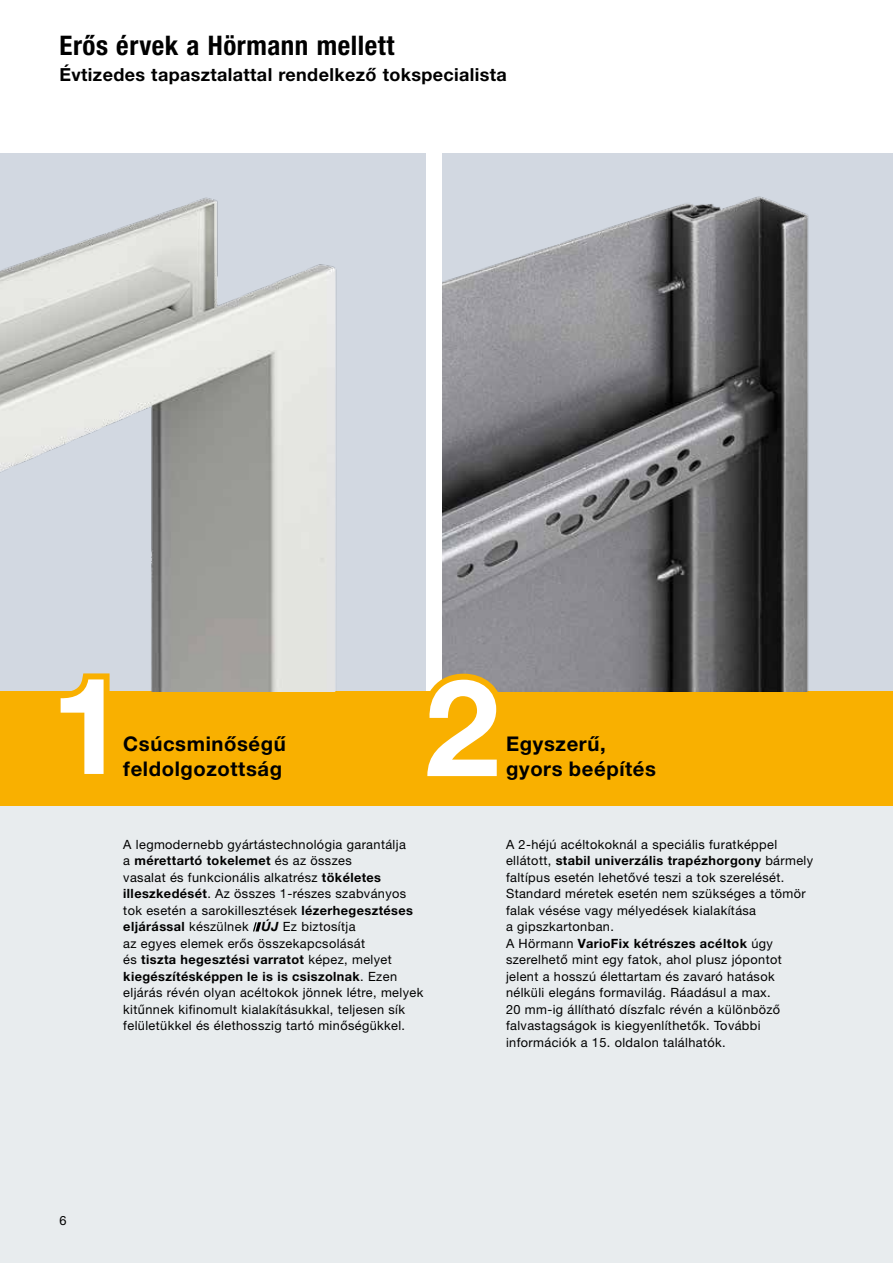
<style>
.page{position:relative;width:893px;height:1263px;background:#fff}
.page>*{position:absolute;margin:0;border:0;box-sizing:border-box;transform-origin:0 0}
.t1{font:700 135px "Hoermann Helvetica Neue";color:#fff}
.t2{font:700 condensed 27px "Hoermann Helvetica Neue";letter-spacing:.02em;color:#000}
.t3{font:700 20.25px "Hoermann Helvetica Neue";letter-spacing:.03em;color:#000}
.t4{font:700 18px "Hoermann Helvetica Neue";letter-spacing:.02em;color:#000}
.t5{font:12.75px/16.5px "Hoermann Helvetica Neue Rm";letter-spacing:.03em;color:#000}
.t6{font:700 12.75px/16.5px "Hoermann Helvetica Neue";letter-spacing:.03em;color:#000}
.s1{font-family:"Hoermann Helvetica Neue Rm";font-weight:400}
.s2{font-family:"Hoermann Helvetica Neue";font-weight:700}
.s3{font-family:"Hoermann Helvetica Neue";font-weight:700;font-style:italic}
</style>
<div class="page">
<div style="left:0;top:691px;width:893px;height:572px;background:#e8ecee"></div>
<div style="left:0;top:691px;width:893px;height:115px;background:#f9b000"></div>
<img style="left:0;top:153px;width:425px;height:538px">
<img style="left:442px;top:153px;width:451px;height:538px">
<svg style="left:49px;top:667px;width:67px;height:24px;background:#ddcb9d"></svg>
<svg style="left:415px;top:668px;width:94px;height:24px"></svg>
<svg style="left:253px;top:922px;width:8px;height:9px"></svg>
<h2 class="t2" style="left:60px;top:27px;width:336px">Erős érvek a Hörmann mellett</h2>
<h3 class="t4" style="left:60px;top:62px;width:449px">Évtizedes tapasztalattal rendelkező tokspecialista</h3>
<h1 class="t1" style="left:51px;top:629px;width:77px">1</h1>
<h3 class="t3" style="left:123px;top:729px;width:164px">Csúcsminőségű</h3>
<h3 class="t3" style="left:123px;top:754px;width:160px">feldolgozottság</h3>
<h1 class="t1" style="left:424px;top:631px;width:77px">2</h1>
<h3 class="t3" style="left:506px;top:729px;width:101px">Egyszerű,</h3>
<h3 class="t3" style="left:506px;top:754px;width:152px">gyors beépítés</h3>
<p class="t5" style="left:123px;top:835px;width:284px">A legmodernebb gyártástechnológia garantálja</p>
<p class="t6" style="left:123px;top:852px;width:230px"><span class="s1">a</span> mérettartó tokelemet <span class="s1">és az összes</span></p>
<p class="t5" style="left:123px;top:868px;width:291px">vasalat és funkcionális alkatrész <span class="s2">tökéletes illeszkedését</span>. Az összes 1-részes szabványos tok esetén a sarokillesztések <span class="s2">lézerhegesztéses eljárással</span> készülnek <span class="s3">ÚJ</span> Ez biztosítja<br>az egyes elemek erős összekapcsolását</p>
<p class="t6" style="left:123px;top:951px;width:275px"><span class="s1">és</span> tiszta hegesztési varratot <span class="s1">képez, melyet </span>kiegészítésképpen le is is csiszolnak<span class="s1">. Ezen</span></p>
<p class="t5" style="left:123px;top:984px;width:302px">eljárás révén olyan acéltokok jönnek létre, melyek kitűnnek kifinomult kialakításukkal, teljesen sík felületükkel és élethosszig tartó minőségükkel.</p>
<p class="t5" style="left:506px;top:835px;width:273px">A 2-héjú acéltokoknál a speciális furatképpel</p>
<p class="t6" style="left:506px;top:852px;width:309px"><span class="s1">ellátott,</span> stabil univerzális trapézhorgony <span class="s1">bármely</span></p>
<p class="t5" style="left:506px;top:868px;width:301px">faltípus esetén lehetővé teszi a tok szerelését.<br>Standard méretek esetén nem szükséges a tömör falak vésése vagy mélyedések kialakítása<br>a gipszkartonban.</p>
<p class="t6" style="left:506px;top:934px;width:268px"><span class="s1">A Hörmann</span> VarioFix kétrészes acéltok <span class="s1">úgy</span></p>
<p class="t5" style="left:506px;top:951px;width:277px">szerelhető mint egy fatok, ahol plusz jópontot jelent a hosszú élettartam és zavaró hatások nélküli elegáns formavilág. Ráadásul a max.<br>20 mm-ig állítható díszfalc révén a különböző falvastagságok is kiegyenlíthetők. További információk a 15. oldalon találhatók.</p>
<p class="t5" style="left:60px;top:1211px;width:9px">6</p>
</div>
